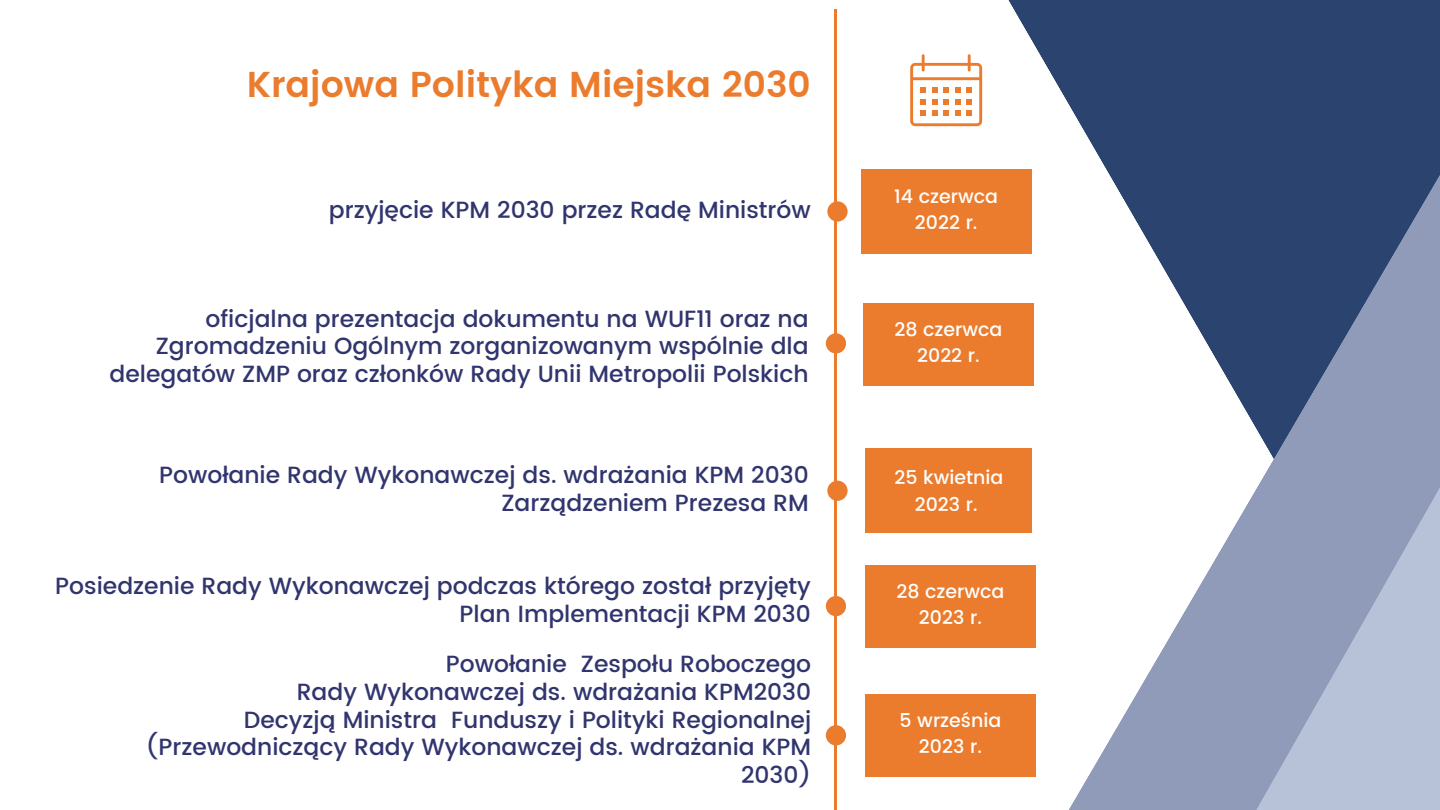
<style>
.page{position:relative;width:1440px;height:810px;background:#fff}
.page>*{position:absolute;margin:0;border:0;box-sizing:border-box;transform-origin:0 0}
.t1{font:600 36px "Poppins";color:#eb7b2d}
.t2{font:500 23.4px/27.7px "Poppins";color:#31356e;text-align:right}
.t3{font:500 19px/26.2px "Poppins";color:#fff;text-align:center}
</style>
<div class="page">
<div style="left:1008px;top:0;width:432px;height:49px;background:#2a446f"></div>
<svg style="left:965px;top:49px;width:475px;height:761px"></svg>
<svg style="left:1136px;top:230px;width:304px;height:580px;fill:#8f9bb8"></svg>
<hr style="left:834px;top:9px;width:3px;height:801px;background:#eb7b2d">
<div style="left:827px;top:201px;width:21px;height:21px;background:#eb7b2d;border-radius:50%"></div>
<div style="left:826px;top:333px;width:20px;height:21px;background:#eb7b2d;border-radius:50%"></div>
<div style="left:827px;top:481px;width:21px;height:20px;background:#eb7b2d;border-radius:50%"></div>
<div style="left:826px;top:596px;width:20px;height:20px;background:#eb7b2d;border-radius:50%"></div>
<div style="left:863px;top:303px;width:171px;height:82px;background:#eb7b2d"></div>
<div style="left:861px;top:169px;width:170px;height:85px;background:#eb7b2d"></div>
<div style="left:865px;top:448px;width:166px;height:85px;background:#eb7b2d"></div>
<div style="left:865px;top:565px;width:170px;height:82px;background:#eb7b2d"></div>
<svg style="left:910px;top:54px;width:72px;height:72px"></svg>
<div style="left:826px;top:725px;width:20px;height:20px;background:#eb7b2d;border-radius:50%"></div>
<div style="left:865px;top:694px;width:170px;height:83px;background:#eb7b2d"></div>
<p class="t1" style="left:247px;top:64px;width:566px">Krajowa Polityka Miejska 2030</p>
<p class="t2" style="left:329px;top:196px;width:484px">przyjęcie KPM 2030 przez Radę Ministrów</p>
<p class="t2" style="left:110px;top:305px;width:701px">oficjalna prezentacja dokumentu na WUF11 oraz na<br>Zgromadzeniu Ogólnym zorganizowanym wspólnie dla delegatów ZMP oraz członków Rady Unii Metropolii Polskich</p>
<p class="t2" style="left:159px;top:461px;width:651px">Powołanie Rady Wykonawczej ds. wdrażania KPM 2030<br>Zarządzeniem Prezesa RM</p>
<p class="t2" style="left:55px;top:572px;width:757px">Posiedzenie Rady Wykonawczej podczas którego został przyjęty<br>Plan Implementacji KPM 2030</p>
<p class="t2" style="left:146px;top:650px;width:667px">Powołanie Zespołu Roboczego<br>Rady Wykonawczej ds. wdrażania KPM2030<br>Decyzją Ministra Funduszy i Polityki Regionalnej (Przewodniczący Rady Wykonawczej ds. wdrażania KPM 2030)</p>
<h2 class="t3" style="left:894px;top:183px;width:105px">14 czerwca</h2>
<h2 class="t3" style="left:915px;top:210px;width:64px">2022 r.</h2>
<h1 class="t3" style="left:894px;top:316px;width:110px">28 czerwca</h1>
<h2 class="t3" style="left:917px;top:343px;width:64px">2022 r.</h2>
<p class="t3" style="left:895px;top:465px;width:111px">25 kwietnia<br>2023 r.</p>
<h2 class="t3" style="left:896px;top:578px;width:110px">28 czerwca</h2>
<h2 class="t3" style="left:919px;top:604px;width:64px">2023 r.</h2>
<p class="t3" style="left:899px;top:707px;width:103px">5 września</p>
<p class="t3" style="left:919px;top:734px;width:64px">2023 r.</p>
</div>
